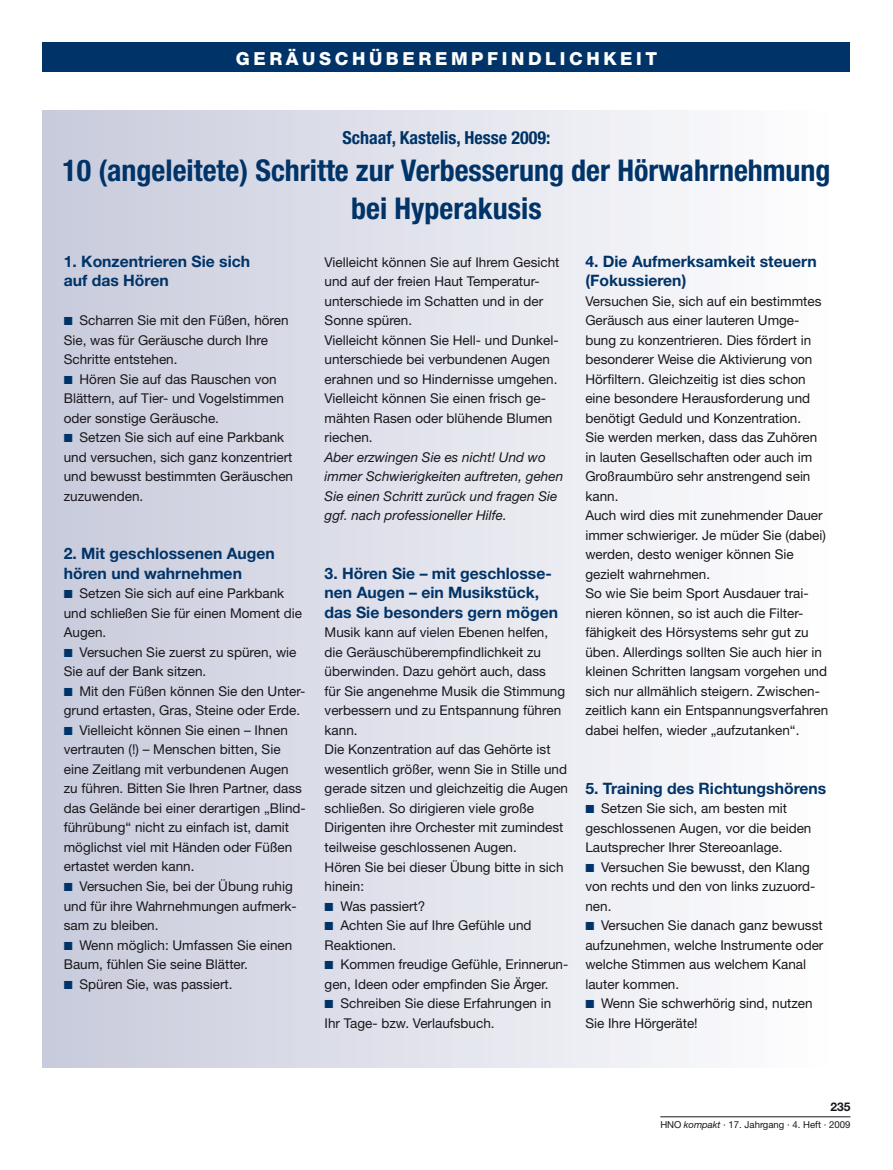
<style>
.page{position:relative;width:893px;height:1170px;background:#fff}
.page>*{position:absolute;margin:0;border:0;box-sizing:border-box;transform-origin:0 0}
.t1{font:700 condensed 30px/37.5px "Helvetica Neue";color:#003367;text-align:center}
.t2{font:800 18px "Helvetica Neue";letter-spacing:.2em;color:#fff}
.t3{font:700 condensed 18px "Helvetica Neue";color:#003367}
.t4{font:700 15.75px/19.5px "Helvetica Neue";color:#003367}
.t5{font:13.5px/19.5px "Helvetica Neue";color:#1a171c}
.t6{font:italic 13.5px/19.5px "Helvetica Neue";color:#1a171c}
.t7{font:700 12px "Helvetica Neue";color:#1a171c}
.t8{font:9.6px "Helvetica Neue";color:#1a171c}
.s1{font-family:"European Pi Three";color:#003367}
.s2{font-style:italic}
</style>
<div class="page">
<div style="left:43px;top:111px;width:807px;height:956px;background:linear-gradient(to right,#c8cadb,#fff)"></div>
<hr style="left:660px;top:1116px;width:190px;height:1px;background:#1a171c">
<div style="left:43px;top:43px;width:807px;height:29px;background:#003367"></div>
<h2 class="t2" style="left:236px;top:48px;width:17px">GER</h2>
<h2 class="t2" style="left:286px;top:48px;width:117px">ÄU SCHÜBEREM</h2>
<h2 class="t2" style="left:471px;top:48px;width:31px">PFINDLIC</h2>
<h2 class="t2" style="left:586px;top:48px;width:47px">HKEIT</h2>
<h2 class="t3" style="left:343px;top:126px;width:209px">Schaaf, Kastelis, Hesse 2009:</h2>
<h1 class="t1" style="left:62px;top:151px;width:770px">10 (angeleitete) Schritte zur Verbesserung der Hörwahrnehmung bei Hyperakusis</h1>
<p class="t4" style="left:64px;top:251px;width:188px">1. Konzentrieren Sie sich auf das Hören</p>
<p class="t5" style="left:64px;top:310px;width:231px"><span class="s1">K</span> Scharren Sie mit den Füßen, hören<br>Sie, was für Geräusche durch Ihre<br>Schritte entstehen.<br><span class="s1">K</span> Hören Sie auf das Rauschen von<br>Blättern, auf Tier- und Vogelstimmen oder sonstige Geräusche.<br><span class="s1">K</span> Setzen Sie sich auf eine Parkbank und versuchen, sich ganz konzentriert und bewusst bestimmten Geräuschen zuzuwenden.</p>
<p class="t4" style="left:585px;top:251px;width:233px">4. Die Aufmerksamkeit steuern (Fokussieren)</p>
<p class="t5" style="left:585px;top:291px;width:244px">Versuchen Sie, sich auf ein bestimmtes Geräusch aus einer lauteren Umge&shy;bung zu konzentrieren. Dies fördert in besonderer Weise die Aktivierung von Hörfiltern. Gleichzeitig ist dies schon eine besondere Herausforderung und benötigt Geduld und Konzentration.<br>Sie werden merken, dass das Zuhören in lauten Gesellschaften oder auch im Großraumbüro sehr anstrengend sein kann.<br>Auch wird dies mit zunehmender Dauer immer schwieriger. Je müder Sie (dabei) werden, desto weniger können Sie gezielt wahrnehmen.<br>So wie Sie beim Sport Ausdauer trai&shy;nieren können, so ist auch die Filter&shy;fähigkeit des Hörsystems sehr gut zu üben. Allerdings sollten Sie auch hier in kleinen Schritten langsam vorgehen und sich nur allmählich steigern. Zwischen&shy;zeitlich kann ein Entspannungsverfahren dabei helfen, wieder „aufzutanken“.</p>
<p class="t5" style="left:325px;top:252px;width:236px">Vielleicht können Sie auf Ihrem Gesicht und auf der freien Haut Temperatur&shy;unterschiede im Schatten und in der<br>Sonne spüren.<br>Vielleicht können Sie Hell- und Dunkel&shy;unterschiede bei verbundenen Augen erahnen und so Hindernisse umgehen.<br>Vielleicht können Sie einen frisch ge&shy;mähten Rasen oder blühende Blumen riechen.</p>
<p class="t6" style="left:325px;top:447px;width:240px">Aber erzwingen Sie es nicht! Und wo immer Schwierigkeiten auftreten, gehen Sie einen Schritt zurück und fragen Sie ggf. nach professioneller Hilfe.</p>
<p class="t4" style="left:64px;top:543px;width:213px">2. Mit geschlossenen Augen hören und wahrnehmen</p>
<p class="t5" style="left:64px;top:583px;width:244px"><span class="s1">K</span> Setzen Sie sich auf eine Parkbank und schließen Sie für einen Moment die<br>Augen.<br><span class="s1">K</span> Versuchen Sie zuerst zu spüren, wie<br>Sie auf der Bank sitzen.<br><span class="s1">K</span> Mit den Füßen können Sie den Unter&shy;grund ertasten, Gras, Steine oder Erde.<br><span class="s1">K</span> Vielleicht können Sie einen – Ihnen vertrauten (!) – Menschen bitten, Sie eine Zeitlang mit verbundenen Augen zu führen. Bitten Sie Ihren Partner, dass das Gelände bei einer derartigen „Blind&shy;führübung“ nicht zu einfach ist, damit möglichst viel mit Händen oder Füßen ertastet werden kann.<br><span class="s1">K</span> Versuchen Sie, bei der Übung ruhig und für ihre Wahrnehmungen aufmerk&shy;sam zu bleiben.<br><span class="s1">K</span> Wenn möglich: Umfassen Sie einen<br>Baum, fühlen Sie seine Blätter.<br><span class="s1">K</span> Spüren Sie, was passiert.</p>
<p class="t4" style="left:325px;top:563px;width:235px">3. Hören Sie – mit geschlosse&shy;nen Augen – ein Musikstück, das Sie besonders gern mögen</p>
<p class="t5" style="left:325px;top:622px;width:245px">Musik kann auf vielen Ebenen helfen, die Geräuschüberempfindlichkeit zu überwinden. Dazu gehört auch, dass<br>für Sie angenehme Musik die Stimmung verbessern und zu Entspannung führen kann.<br>Die Konzentration auf das Gehörte ist wesentlich größer, wenn Sie in Stille und gerade sitzen und gleichzeitig die Augen schließen. So dirigieren viele große<br>Dirigenten ihre Orchester mit zumindest teilweise geschlossenen Augen.<br>Hören Sie bei dieser Übung bitte in sich hinein:<br><span class="s1">K</span> Was passiert?<br><span class="s1">K</span> Achten Sie auf Ihre Gefühle und<br>Reaktionen.<br><span class="s1">K</span> Kommen freudige Gefühle, Erinnerun&shy;gen, Ideen oder empfinden Sie Ärger.<br><span class="s1">K</span> Schreiben Sie diese Erfahrungen in<br>Ihr Tage- bzw. Verlaufsbuch.</p>
<p class="t4" style="left:585px;top:777px;width:242px">5. Training des Richtungshörens</p>
<p class="t5" style="left:585px;top:798px;width:240px"><span class="s1">K</span> Setzen Sie sich, am besten mit geschlossenen Augen, vor die beiden<br>Lautsprecher Ihrer Stereoanlage.<br><span class="s1">K</span> Versuchen Sie bewusst, den Klang von rechts und den von links zuzuord&shy;nen.<br><span class="s1">K</span> Versuchen Sie danach ganz bewusst aufzunehmen, welche Instrumente oder welche Stimmen aus welchem Kanal lauter kommen.<br><span class="s1">K</span> Wenn Sie schwerhörig sind, nutzen<br>Sie Ihre Hörgeräte!</p>
<p class="t7" style="left:830px;top:1099px;width:22px">235</p>
<p class="t8" style="left:660px;top:1118px;width:192px">HNO <span class="s2">kompakt</span> · 17. Jahrgang · 4. Heft · 2009</p>
</div>
